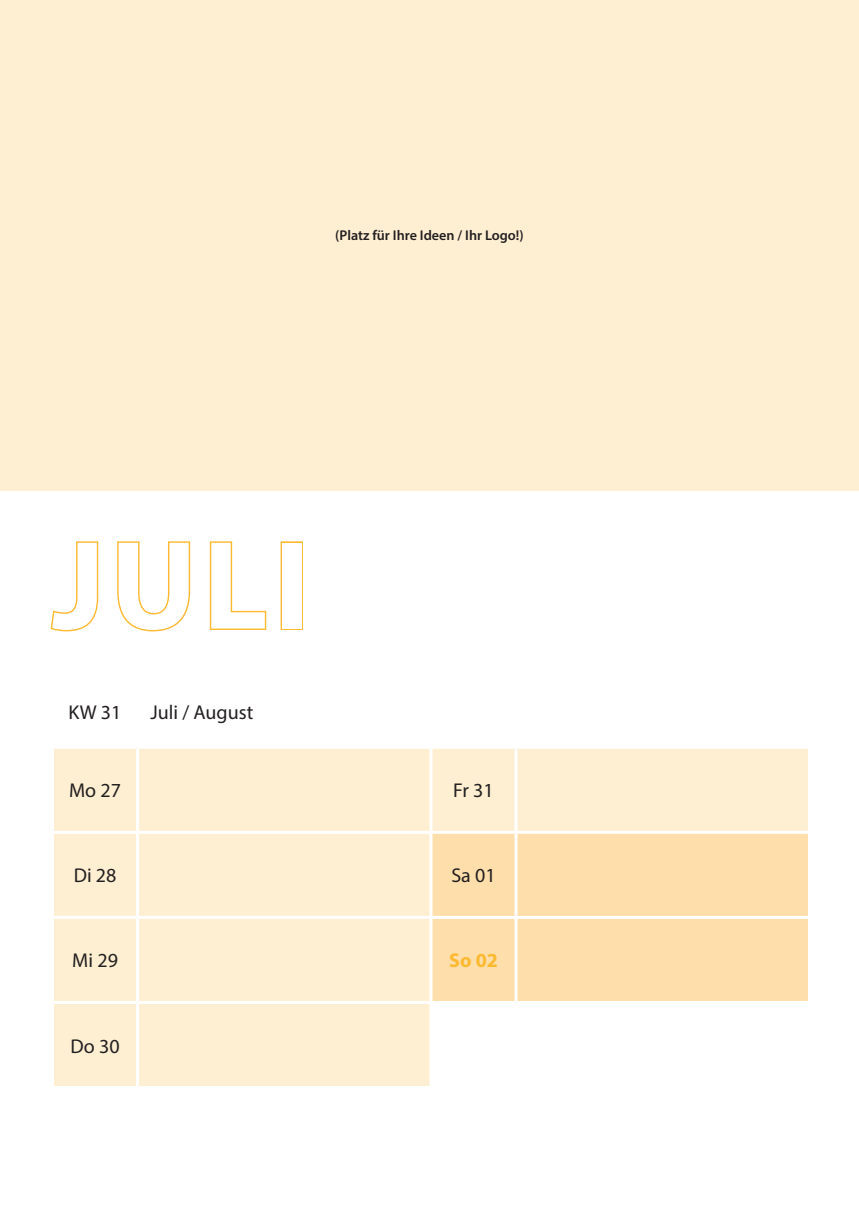
<style>
.page{position:relative;width:859px;height:1208px;background:#fff}
.page>*{position:absolute;margin:0;border:0;box-sizing:border-box;transform-origin:0 0}
.t1{font:700 127.3px "Myriad Pro";color:#fff}
.t2{font:20px "Myriad Pro";color:#231f20}
.t3{font:700 20px "Myriad Pro";color:#fdb931}
.t4{font:600 14.1px "Myriad Pro";color:#231f20}
</style>
<div class="page">
<svg style="left:54px;top:749px;width:754px;height:337px;fill:#feefd2"></svg>
<div style="left:432px;top:834px;width:376px;height:167px;background:#fedfab"></div>
<hr style="left:136px;top:749px;width:3px;height:82px;background:#fff">
<hr style="left:429px;top:749px;width:3px;height:82px;background:#fff">
<hr style="left:514px;top:749px;width:3px;height:82px;background:#fff">
<hr style="left:51px;top:831px;width:87px;height:3px;background:#fff">
<hr style="left:138px;top:831px;width:293px;height:3px;background:#fff">
<hr style="left:136px;top:834px;width:3px;height:82px;background:#fff">
<hr style="left:431px;top:831px;width:85px;height:3px;background:#fff">
<hr style="left:429px;top:834px;width:3px;height:82px;background:#fff">
<hr style="left:516px;top:831px;width:295px;height:3px;background:#fff">
<hr style="left:514px;top:834px;width:3px;height:82px;background:#fff">
<hr style="left:51px;top:916px;width:87px;height:3px;background:#fff">
<hr style="left:138px;top:916px;width:293px;height:3px;background:#fff">
<hr style="left:136px;top:919px;width:3px;height:82px;background:#fff">
<hr style="left:431px;top:916px;width:85px;height:3px;background:#fff">
<hr style="left:429px;top:919px;width:3px;height:82px;background:#fff">
<hr style="left:516px;top:916px;width:295px;height:3px;background:#fff">
<hr style="left:514px;top:919px;width:3px;height:82px;background:#fff">
<hr style="left:51px;top:1001px;width:87px;height:3px;background:#fff">
<hr style="left:138px;top:1001px;width:293px;height:3px;background:#fff">
<hr style="left:136px;top:1004px;width:3px;height:82px;background:#fff">
<hr style="left:431px;top:1001px;width:85px;height:3px;background:#fff">
<hr style="left:429px;top:1004px;width:3px;height:82px;background:#fff">
<hr style="left:516px;top:1001px;width:295px;height:3px;background:#fff">
<hr style="left:514px;top:1004px;width:3px;height:82px;background:#fff">
<div style="left:0;top:0;width:859px;height:490px;background:#feefd2"></div>
<svg style="left:50px;top:541px;width:49px;height:91px"></svg>
<svg style="left:117px;top:541px;width:74px;height:91px"></svg>
<svg style="left:209px;top:541px;width:58px;height:89px"></svg>
<div style="left:281px;top:541px;width:22px;height:89px;border:3px solid #fdb931"></div>
<p class="t4" style="left:335px;top:227px;width:190px">(Platz für Ihre Ideen / Ihr Logo!)</p>
<h1 class="t1" style="left:52px;top:502px;width:259px">JULI</h1>
<p class="t2" style="left:69px;top:700px;width:54px">KW 31</p>
<p class="t2" style="left:150px;top:700px;width:104px">Juli / August</p>
<p class="t2" style="left:69px;top:778px;width:53px">Mo 27</p>
<p class="t2" style="left:453px;top:778px;width:42px">Fr 31</p>
<p class="t2" style="left:74px;top:863px;width:44px">Di 28</p>
<p class="t2" style="left:451px;top:863px;width:46px">Sa 01</p>
<p class="t2" style="left:72px;top:948px;width:47px">Mi 29</p>
<p class="t3" style="left:449px;top:947px;width:50px">So 02</p>
<p class="t2" style="left:70px;top:1033px;width:51px">Do 30</p>
</div>
